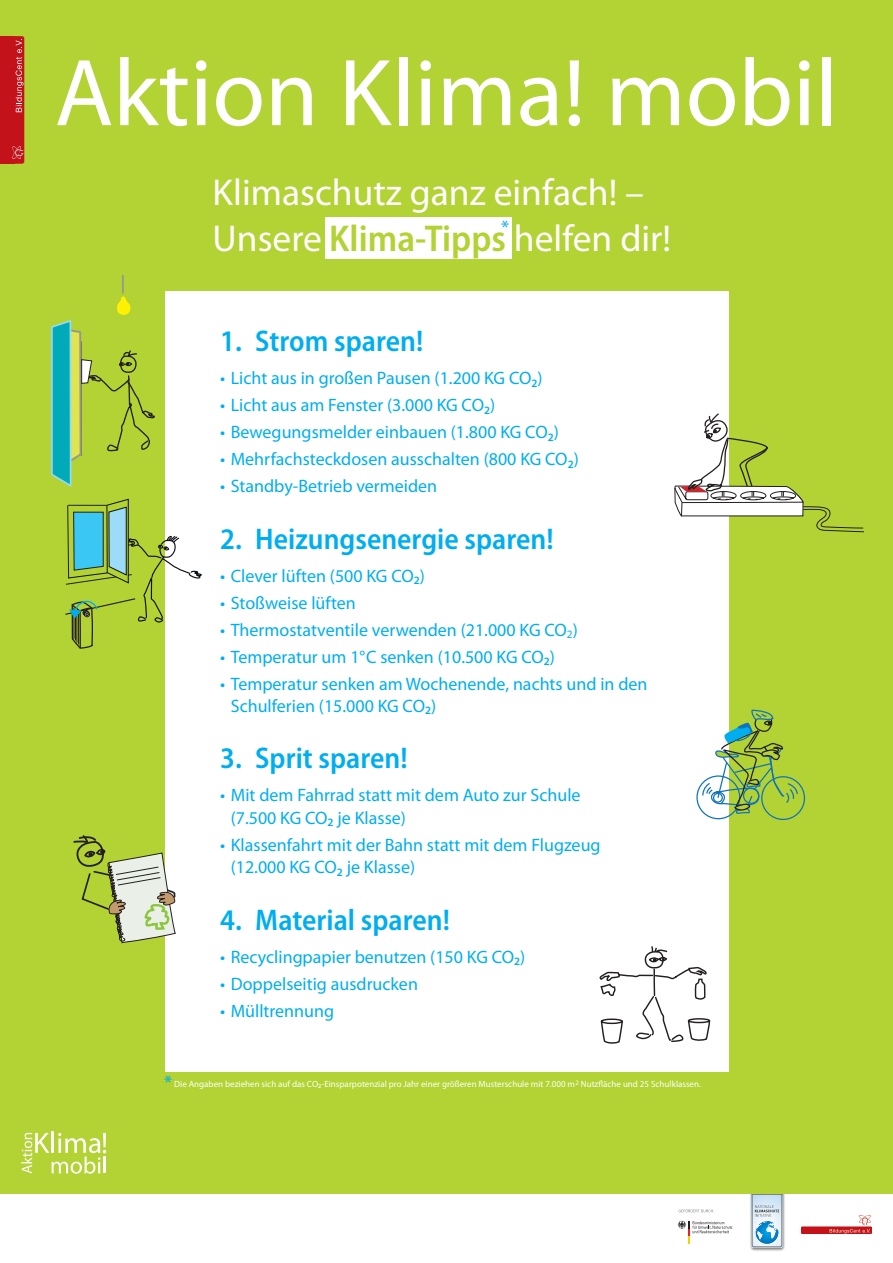
<style>
.page{position:relative;width:893px;height:1263px;background:#b3d234}
.page>*{position:absolute;margin:0;border:0;box-sizing:border-box;transform-origin:0 0}
.t1{font:96px "Myriad Pro";color:#fff}
.t2{font:37.5px/46.5px "Myriad Pro";color:#fff}
.t3{font:600 semi-condensed 30px "Myriad Pro";color:#00aeef}
.t4{font:19.5px "Myriad Pro";color:#00aeef}
.t5{font:18px/22.5px "Myriad Pro";color:#00aeef}
.t6{font:9px "Myriad Pro";color:#fff}
.s1{font-weight:600;font-stretch:semi-condensed;color:#b3d234}
.s2{font-size:19.5px;color:#00aeef}
</style>
<div class="page">
<div style="left:165px;top:291px;width:563px;height:780px;background:#fff"></div>
<div style="left:325px;top:218px;width:187px;height:41px;background:#fff"></div>
<svg style="left:51px;top:275px;width:104px;height:212px"></svg>
<svg style="left:674px;top:413px;width:190px;height:119px"></svg>
<svg style="left:65px;top:498px;width:137px;height:151px"></svg>
<div style="left:696px;top:775px;width:44px;height:44px;border:1px solid #1074bc;border-radius:50%"></div>
<div style="left:761px;top:776px;width:44px;height:44px;border:1px solid #1074bc;border-radius:50%"></div>
<svg style="left:701px;top:709px;width:98px;height:106px"></svg>
<svg style="left:73px;top:835px;width:103px;height:108px"></svg>
<svg style="left:600px;top:946px;width:110px;height:98px"></svg>
<div style="left:0;top:36px;width:14px;height:128px;background:#c4121a"></div>
<div style="left:11px;top:36px;width:13px;height:128px;background:#c4121a;border-radius:2px"></div>
<svg style="left:12px;top:146px;width:11px;height:13px"></svg>
<svg style="left:16px;top:39px;width:7px;height:73px"></svg>
<div style="left:0;top:1195px;width:893px;height:68px;background:#fff"></div>
<img style="left:802px;top:1216px;width:70px;height:17px">
<img style="left:750px;top:1195px;width:35px;height:56px">
<svg style="left:751px;top:1195px;width:32px;height:53px;background:#abccdf"></svg>
<svg style="left:679px;top:1209px;width:34px;height:3px"></svg>
<svg style="left:678px;top:1221px;width:54px;height:23px"></svg>
<hr style="left:51px;top:1132px;width:3px;height:21px;background:#fff">
<svg style="left:21px;top:1133px;width:85px;height:41px"></svg>
<h1 class="t1" style="left:55px;top:34px;width:785px">Aktion Klima! mobil</h1>
<h2 class="t2" style="left:213px;top:168px;width:460px">Klimaschutz ganz einfach! –<br>Unsere <span class="s1">Klima-Tipps</span> helfen dir!</h2>
<p class="t4" style="left:501px;top:216px;width:10px">*</p>
<h3 class="t3" style="left:220px;top:325px;width:205px">1. Strom sparen!</h3>
<p class="t5" style="left:220px;top:367px;width:324px">• Licht aus in großen Pausen (1.200 KG CO<sub>2</sub>)</p>
<p class="t5" style="left:220px;top:394px;width:279px">• Licht aus am Fenster (3.000 KG CO<sub>2</sub>) -</p>
<p class="t5" style="left:220px;top:421px;width:340px">• Bewegungsmelder einbauen (1.800 KG CO<sub>2</sub>)</p>
<p class="t5" style="left:220px;top:448px;width:360px">• Mehrfachsteckdosen ausschalten (800 KG CO<sub>2</sub>)</p>
<p class="t5" style="left:220px;top:475px;width:219px">• Standby-Betrieb vermeiden</p>
<h3 class="t3" style="left:220px;top:522px;width:335px">2. Heizungsenergie sparen!</h3>
<p class="t5" style="left:220px;top:564px;width:206px">• Clever lüften (500 KG CO<sub>2</sub>)</p>
<p class="t5" style="left:220px;top:591px;width:137px">• Stoßweise lüften</p>
<p class="t5" style="left:220px;top:618px;width:359px">• Thermostatventile -verwenden (21.000 KG CO<sub>2</sub>)</p>
<p class="t5" style="left:220px;top:645px;width:336px">• Temperatur um 1°C senken (10.500 KG CO<sub>2</sub>)</p>
<p class="t5" style="left:231px;top:672px;width:418px;text-indent:-11px">• Temperatur senken am Wochenende, nachts und in den<br>Schulferien (15.000 KG CO<sub>2</sub>)</p>
<h3 class="t3" style="left:220px;top:742px;width:189px">3. Sprit sparen!</h3>
<p class="t5" style="left:231px;top:784px;width:351px;text-indent:-11px">• Mit dem Fahrrad statt mit dem Auto zur Schule (7.500 KG CO<sub>2</sub> je -Klasse)</p>
<p class="t5" style="left:231px;top:833px;width:371px;text-indent:-11px">• Klassenfahrt mit der Bahn statt mit dem Flugzeug (12.000 KG CO<sub>2</sub> je Klasse)</p>
<h3 class="t3" style="left:220px;top:903px;width:231px">4. Material sparen!</h3>
<p class="t5" style="left:220px;top:945px;width:307px">• Recyclingpapier benutzen (150 KG CO<sub>2</sub>)</p>
<p class="t5" style="left:220px;top:972px;width:199px">• Doppelseitig -ausdrucken</p>
<p class="t5" style="left:220px;top:999px;width:116px">• Mülltrennung</p>
<p class="t6" style="left:164px;top:1078px;width:538px"><span class="s2">*</span> Die Angaben beziehen sich auf das CO<sub>2</sub>-Einsparpotenzial pro Jahr einer größeren Musterschule mit 7.000 m<sup>2</sup> Nutzfläche und 25 Schulklassen.</p>
</div>
